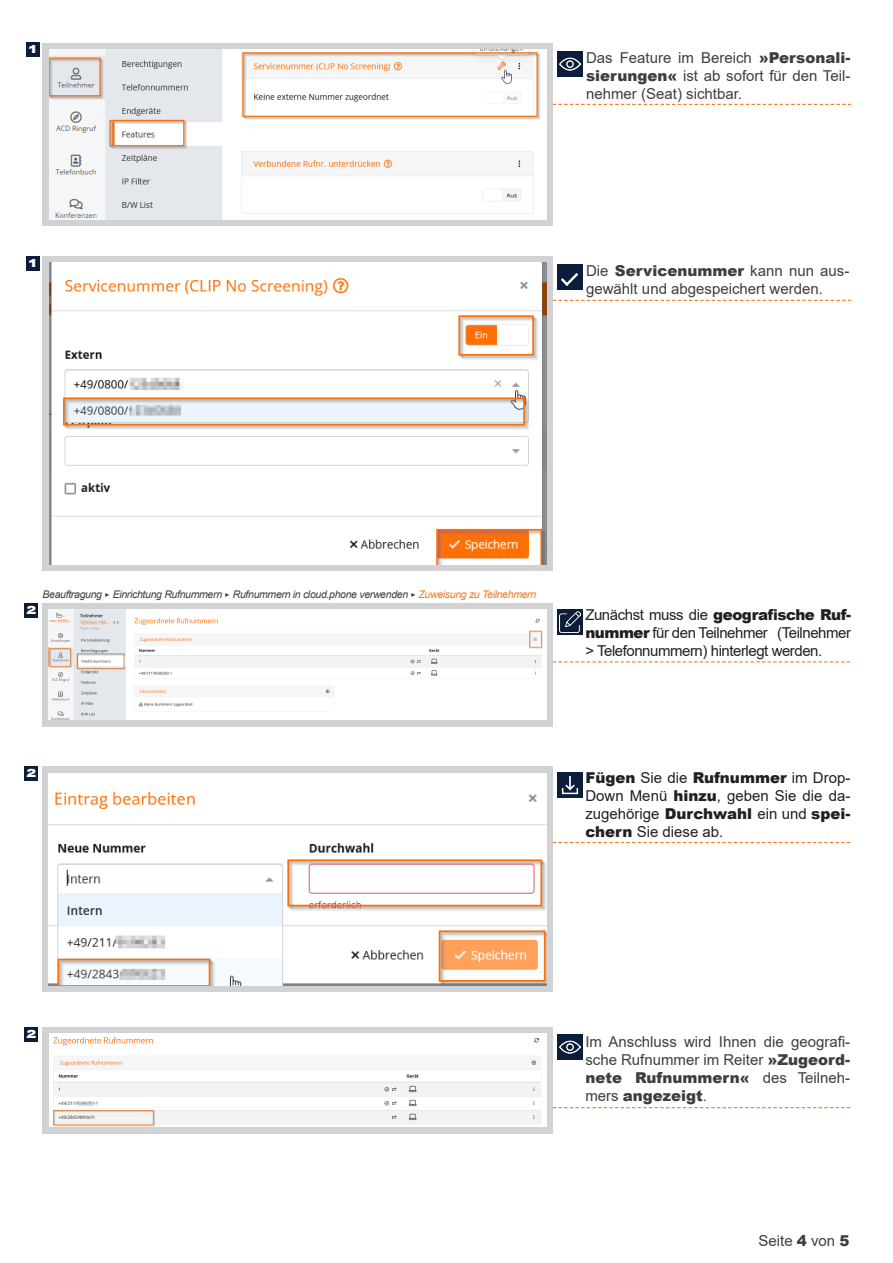
<style>
.page{position:relative;width:893px;height:1263px;background:#fff}
.page>*{position:absolute;margin:0;border:0;box-sizing:border-box;transform-origin:0 0}
.t1{font:15px/18px "Arial";color:#3e3e3f;text-align:justify}
.t2{font:15px/18px "Arial";letter-spacing:-.03em;color:#231f20;text-align:justify}
.t3{font:900 15px "Arial";color:#fff}
.t4{font:italic 10.5px "Arial";letter-spacing:-.03em;color:#3e3e3f}
.s1{font-weight:900}
.s2{font-family:"Transit";font-style:normal}
.s3{color:#f47921}
</style>
<div class="page">
<div style="left:43px;top:43px;width:510px;height:183px;background:#d1d2d4"></div>
<div style="left:43px;top:256px;width:510px;height:315px;background:#d1d2d4"></div>
<img style="left:49px;top:50px;width:497px;height:170px">
<img style="left:49px;top:263px;width:497px;height:301px">
<svg style="left:553px;top:104px;width:298px;height:1px"></svg>
<svg style="left:553px;top:300px;width:298px;height:1px"></svg>
<div style="left:43px;top:603px;width:510px;height:123px;background:#d1d2d4"></div>
<img style="left:49px;top:609px;width:497px;height:111px">
<svg style="left:553px;top:661px;width:297px;height:1px"></svg>
<div style="left:43px;top:766px;width:510px;height:226px;background:#d1d2d4"></div>
<div style="left:43px;top:1027px;width:510px;height:106px;background:#d1d2d4"></div>
<img style="left:49px;top:773px;width:497px;height:212px">
<img style="left:49px;top:1033px;width:497px;height:94px">
<svg style="left:553px;top:1107px;width:297px;height:1px"></svg>
<div style="left:26px;top:42px;width:13px;height:15px;background:#0c1c3b"></div>
<div style="left:26px;top:256px;width:13px;height:15px;background:#0c1c3b"></div>
<div style="left:25px;top:603px;width:13px;height:14px;background:#0c1c3b"></div>
<div style="left:25px;top:766px;width:13px;height:15px;background:#0c1c3b"></div>
<div style="left:25px;top:1027px;width:13px;height:14px;background:#0c1c3b"></div>
<svg style="left:553px;top:842px;width:297px;height:1px"></svg>
<div style="left:557px;top:265px;width:26px;height:25px;background:#0c1c3b"></div>
<img style="left:562px;top:273px;width:16px;height:12px">
<div style="left:557px;top:51px;width:26px;height:25px;background:#0c1c3b"></div>
<img style="left:559px;top:57px;width:21px;height:14px">
<div style="left:557px;top:609px;width:26px;height:26px;background:#0c1c3b"></div>
<img style="left:559px;top:611px;width:21px;height:22px">
<div style="left:557px;top:1034px;width:26px;height:26px;background:#0c1c3b"></div>
<img style="left:559px;top:1040px;width:21px;height:14px">
<div style="left:557px;top:773px;width:26px;height:25px;background:#0c1c3b"></div>
<img style="left:561px;top:776px;width:18px;height:19px">
<p class="t3" style="left:29px;top:37px;width:9px">1</p>
<p class="t3" style="left:29px;top:251px;width:9px">1</p>
<p class="t1" style="left:586px;top:49px;width:266px">Das Feature im Bereich <span class="s1">»Personali&shy;sierungen«</span> ist ab sofort für den Teil&shy;nehmer (Seat) sichtbar.</p>
<p class="t1" style="left:586px;top:261px;width:265px">Die <span class="s1">Servicenummer</span> kann nun aus&shy;gewählt und abgespeichert werden.</p>
<p class="t4" style="left:43px;top:588px;width:495px">Beauftragung <span class="s2">&gt;</span> Einrichtung Rufnummern <span class="s2">&gt;</span> Rufnummern in cloud.phone verwenden <span class="s2">&gt;</span> <span class="s3">Zuweisung zu Teilnehmern</span></p>
<p class="t3" style="left:26px;top:597px;width:12px">2</p>
<p class="t3" style="left:26px;top:761px;width:12px">2</p>
<p class="t2" style="left:585px;top:606px;width:267px">Zunächst muss die <span class="s1">geografische Ruf&shy;nummer</span> für den Teilnehmer (Teilnehmer &gt; Telefonnummern) hinterlegt werden.</p>
<p class="t2" style="left:585px;top:769px;width:266px"><span class="s1">Fügen</span> Sie die <span class="s1">Rufnummer</span> im Drop-Down Menü <span class="s1">hinzu</span>, geben Sie die da&shy;zugehörige <span class="s1">Durchwahl</span> ein und <span class="s1">spei&shy;chern</span> Sie diese ab.</p>
<p class="t3" style="left:26px;top:1021px;width:12px">2</p>
<p class="t1" style="left:585px;top:1033px;width:266px">Im Anschluss wird Ihnen die geografi&shy;sche Rufnummer im Reiter <span class="s1">»Zugeord&shy;nete Rufnummern«</span> des Teilneh&shy;mers <span class="s1">angezeigt</span>.</p>
<p class="t1" style="left:758px;top:1232px;width:92px">Seite <span class="s1">4</span> von <span class="s1">5</span></p>
</div>
